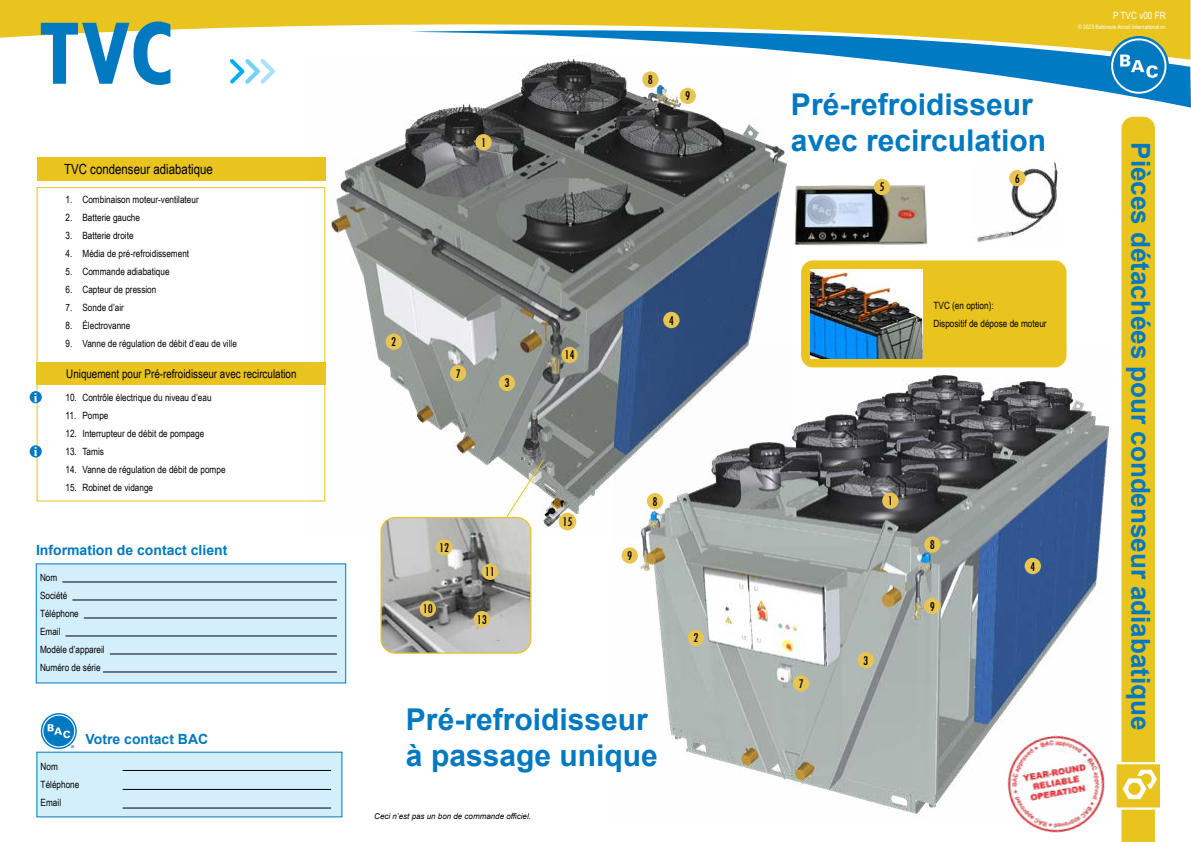
<style>
.page{position:relative;width:1191px;height:842px;background:#fff}
.page>*{position:absolute;margin:0;border:0;box-sizing:border-box;transform-origin:0 0}
.t1{font:700 condensed 100px "Tw Cen";color:#0079c1}
.t2{font:700 30px/36px "Arial";color:#0079c1}
.t3{font:700 26px "Arial";color:#0079c1}
.t4{font:700 14px "Arial";color:#0079c1}
.t5{font:14px "Arial Narrow";color:#000}
.t6{font:condensed 13.8px "Tw Cen";color:#000}
.t7{font:700 13.2px "Times New Roman";color:#fff}
.t8{font:12px "Arial Narrow";color:#000}
.t9{font:10px/18px "Arial Narrow";color:#000}
.t10{font:10px "Arial Narrow";color:#fff}
.t11{font:italic 8px "Arial";color:#000}
.t12{font:6px "Arial Narrow";color:#fff}
</style>
<div class="page">
<svg style="left:0;top:0;width:1190px;height:38px;background:#ebc938"></svg>
<svg style="left:410px;top:19px;width:781px;height:89px"></svg>
<svg style="left:1108px;top:36px;width:60px;height:60px"></svg>
<svg style="left:1111px;top:38px;width:55px;height:56px"></svg>
<div style="left:1113px;top:40px;width:51px;height:52px;background:#0079c1;border-radius:50%"></div>
<svg style="left:1120px;top:55px;width:37px;height:23px"></svg>
<svg style="left:1159px;top:89px;width:5px;height:6px"></svg>
<div style="left:1116px;top:764px;width:43px;height:44px;background:#e9c31e"></div>
<svg style="left:1121px;top:117px;width:36px;height:725px;background:#ebc834"></svg>
<div style="left:1114px;top:762px;width:48px;height:48px;border:2px solid #fff"></div>
<img style="left:1029px;top:824px;width:54px;height:9px">
<div style="left:37px;top:158px;width:288px;height:23px;background:#e9c31e"></div>
<img style="left:976px;top:161px;width:82px;height:81px">
<div style="left:1009px;top:170px;width:16px;height:16px;background:#e8c453;border-radius:50%"></div>
<div style="left:36px;top:564px;width:310px;height:119px;background:#d4effc"></div>
<hr style="left:62px;top:582px;width:275px;height:1px;background:#000">
<hr style="left:72px;top:600px;width:265px;height:1px;background:#000">
<hr style="left:84px;top:618px;width:253px;height:1px;background:#000">
<hr style="left:66px;top:636px;width:271px;height:1px;background:#000">
<hr style="left:110px;top:654px;width:227px;height:1px;background:#000">
<hr style="left:103px;top:672px;width:234px;height:1px;background:#000">
<svg style="left:230px;top:59px;width:45px;height:25px"></svg>
<img style="left:632px;top:347px;width:478px;height:477px">
<img style="left:309px;top:55px;width:484px;height:482px">
<div style="left:475px;top:134px;width:17px;height:16px;background:#e8c453;border-radius:50%"></div>
<div style="left:882px;top:492px;width:16px;height:17px;background:#e8c453;border-radius:50%"></div>
<div style="left:924px;top:536px;width:16px;height:17px;background:#e8c453;border-radius:50%"></div>
<div style="left:450px;top:365px;width:16px;height:16px;background:#e8c453;border-radius:50%"></div>
<div style="left:793px;top:675px;width:16px;height:17px;background:#e8c453;border-radius:50%"></div>
<div style="left:663px;top:312px;width:16px;height:16px;background:#e8c453;border-radius:50%"></div>
<div style="left:1024px;top:558px;width:17px;height:16px;background:#e8c453;border-radius:50%"></div>
<div style="left:924px;top:598px;width:16px;height:16px;background:#e8c453;border-radius:50%"></div>
<div style="left:386px;top:334px;width:16px;height:16px;background:#e8c453;border-radius:50%"></div>
<div style="left:499px;top:375px;width:16px;height:16px;background:#e8c453;border-radius:50%"></div>
<div style="left:687px;top:630px;width:17px;height:16px;background:#e8c453;border-radius:50%"></div>
<div style="left:857px;top:652px;width:17px;height:16px;background:#e8c453;border-radius:50%"></div>
<div style="left:647px;top:493px;width:16px;height:16px;background:#e8c453;border-radius:50%"></div>
<div style="left:621px;top:547px;width:17px;height:17px;background:#e8c453;border-radius:50%"></div>
<div style="left:36px;top:362px;width:290px;height:23px;background:#e9c31e"></div>
<div style="left:558px;top:513px;width:18px;height:17px;background:#e8c453;border-radius:50%"></div>
<div style="left:561px;top:347px;width:17px;height:16px;background:#e8c453;border-radius:50%"></div>
<img style="left:381px;top:518px;width:150px;height:135px">
<div style="left:380px;top:517px;width:151px;height:137px;border:1px solid #e9c31e;border-radius:14px"></div>
<div style="left:473px;top:611px;width:17px;height:16px;background:#e8c453;border-radius:50%"></div>
<div style="left:420px;top:601px;width:16px;height:16px;background:#e8c453;border-radius:50%"></div>
<div style="left:482px;top:564px;width:16px;height:16px;background:#e8c453;border-radius:50%"></div>
<div style="left:436px;top:539px;width:16px;height:16px;background:#e8c453;border-radius:50%"></div>
<svg style="left:505px;top:458px;width:40px;height:60px"></svg>
<div style="left:679px;top:88px;width:17px;height:16px;background:#e8c453;border-radius:50%"></div>
<img style="left:791px;top:182px;width:137px;height:65px">
<div style="left:873px;top:179px;width:17px;height:16px;background:#e8c453;border-radius:50%"></div>
<svg style="left:41px;top:713px;width:36px;height:36px"></svg>
<svg style="left:42px;top:714px;width:33px;height:34px"></svg>
<div style="left:43px;top:716px;width:31px;height:30px;background:#0079c1;border-radius:50%"></div>
<svg style="left:48px;top:724px;width:22px;height:14px"></svg>
<div style="left:37px;top:752px;width:305px;height:65px;background:#d4effc"></div>
<hr style="left:123px;top:770px;width:208px;height:1px;background:#000">
<hr style="left:123px;top:789px;width:208px;height:1px;background:#000">
<hr style="left:123px;top:808px;width:208px;height:1px;background:#000">
<div style="left:801px;top:260px;width:265px;height:107px;background:#e9c31e;border-radius:12px"></div>
<img style="left:810px;top:269px;width:113px;height:89px">
<div style="left:30px;top:445px;width:12px;height:12px;background:#007ac2;border-radius:50%"></div>
<div style="left:30px;top:391px;width:12px;height:12px;background:#007ac2;border-radius:50%"></div>
<h1 class="t1" style="left:38px;top:-8px;width:136px">TVC</h1>
<h3 class="t5" style="left:64px;top:159px;width:150px">TVC condenseur adiabatique</h3>
<p class="t9" style="left:65px;top:190px;width:135px">1. Combinaison moteur-ventilateur</p>
<p class="t9" style="left:65px;top:208px;width:76px">2. Batterie gauche</p>
<p class="t9" style="left:65px;top:226px;width:70px">3. Batterie droite</p>
<p class="t9" style="left:65px;top:244px;width:125px">4. Média de pré-refroidissement</p>
<p class="t9" style="left:65px;top:262px;width:106px">5. Commande adiabatique</p>
<p class="t9" style="left:65px;top:280px;width:92px">6. Capteur de pression</p>
<p class="t9" style="left:65px;top:298px;width:60px">7. Sonde d’air</p>
<p class="t9" style="left:65px;top:316px;width:66px">8. Électrovanne</p>
<p class="t9" style="left:65px;top:334px;width:173px">9. Vanne de régulation de débit d’eau de ville</p>
<h3 class="t7" style="left:34px;top:388px;width:5px">i</h3>
<h3 class="t7" style="left:34px;top:442px;width:5px">i</h3>
<p class="t8" style="left:66px;top:365px;width:232px">Uniquement pour Pré-refroidisseur avec recirculation</p>
<p class="t9" style="left:65px;top:388px;width:148px">10. Contrôle électrique du niveau d’eau</p>
<p class="t9" style="left:65px;top:406px;width:44px">11. Pompe</p>
<p class="t9" style="left:65px;top:424px;width:140px">12. Interrupteur de débit de pompage</p>
<p class="t9" style="left:65px;top:442px;width:40px">13. Tamis</p>
<p class="t9" style="left:65px;top:460px;width:162px">14. Vanne de régulation de débit de pompe</p>
<p class="t9" style="left:65px;top:478px;width:89px">15. Robinet de vidange</p>
<h3 class="t4" style="left:36px;top:540px;width:193px">Information de contact client</h3>
<p class="t9" style="left:40px;top:569px;width:66px">Nom<br>Société<br>Téléphone<br>Email<br>Modèle d’appareil<br>Numéro de série</p>
<h3 class="t4" style="left:86px;top:729px;width:124px">Votre contact BAC</h3>
<p class="t9" style="left:41px;top:757px;width:40px">Nom<br>Téléphone<br>Email</p>
<h3 class="t6" style="left:648px;top:71px;width:7px">8</h3>
<h3 class="t6" style="left:685px;top:88px;width:7px">9</h3>
<h2 class="t2" style="left:791px;top:87px;width:243px">Pré-refroidisseur</h2>
<h3 class="t6" style="left:481px;top:134px;width:7px">1</h3>
<h2 class="t2" style="left:791px;top:123px;width:257px">avec recirculation</h2>
<h3 class="t6" style="left:391px;top:334px;width:7px">2</h3>
<h3 class="t6" style="left:455px;top:365px;width:7px">7</h3>
<h3 class="t6" style="left:504px;top:375px;width:7px">3</h3>
<h3 class="t6" style="left:564px;top:347px;width:12px">14</h3>
<h3 class="t6" style="left:669px;top:312px;width:7px">4</h3>
<h3 class="t6" style="left:439px;top:539px;width:12px">12</h3>
<h3 class="t6" style="left:423px;top:601px;width:12px">10</h3>
<h3 class="t6" style="left:485px;top:564px;width:12px">11</h3>
<h3 class="t6" style="left:477px;top:611px;width:12px">13</h3>
<h3 class="t6" style="left:562px;top:513px;width:12px">15</h3>
<h3 class="t6" style="left:627px;top:547px;width:7px">9</h3>
<h3 class="t6" style="left:652px;top:493px;width:7px">8</h3>
<h2 class="t2" style="left:406px;top:701px;width:253px">Pré-refroidisseur à passage unique</h2>
<p class="t11" style="left:374px;top:811px;width:158px">Ceci n’est pas un bon de commande officiel.</p>
<h3 class="t6" style="left:693px;top:630px;width:7px">2</h3>
<h3 class="t6" style="left:879px;top:179px;width:7px">5</h3>
<h3 class="t6" style="left:1014px;top:170px;width:7px">6</h3>
<p class="t9" style="left:933px;top:296px;width:115px">TVC (en option):<br>Dispositif de dépose de moteur</p>
<h3 class="t6" style="left:798px;top:675px;width:7px">7</h3>
<h3 class="t6" style="left:887px;top:493px;width:7px">1</h3>
<h3 class="t6" style="left:863px;top:652px;width:7px">3</h3>
<h3 class="t6" style="left:930px;top:536px;width:7px">8</h3>
<h3 class="t6" style="left:930px;top:598px;width:7px">9</h3>
<h3 class="t6" style="left:1030px;top:558px;width:7px">4</h3>
<p class="t10" style="left:1113px;top:8px;width:54px">P TVC v00 FR</p>
<p class="t12" style="left:1078px;top:23px;width:89px">© 2023 Baltimore Aircoil International nv</p>
<h3 class="t3" style="left:1159px;top:142px;width:590px;rotate:90deg">Pièces détachées pour condenseur adiabatique</h3>
</div>
